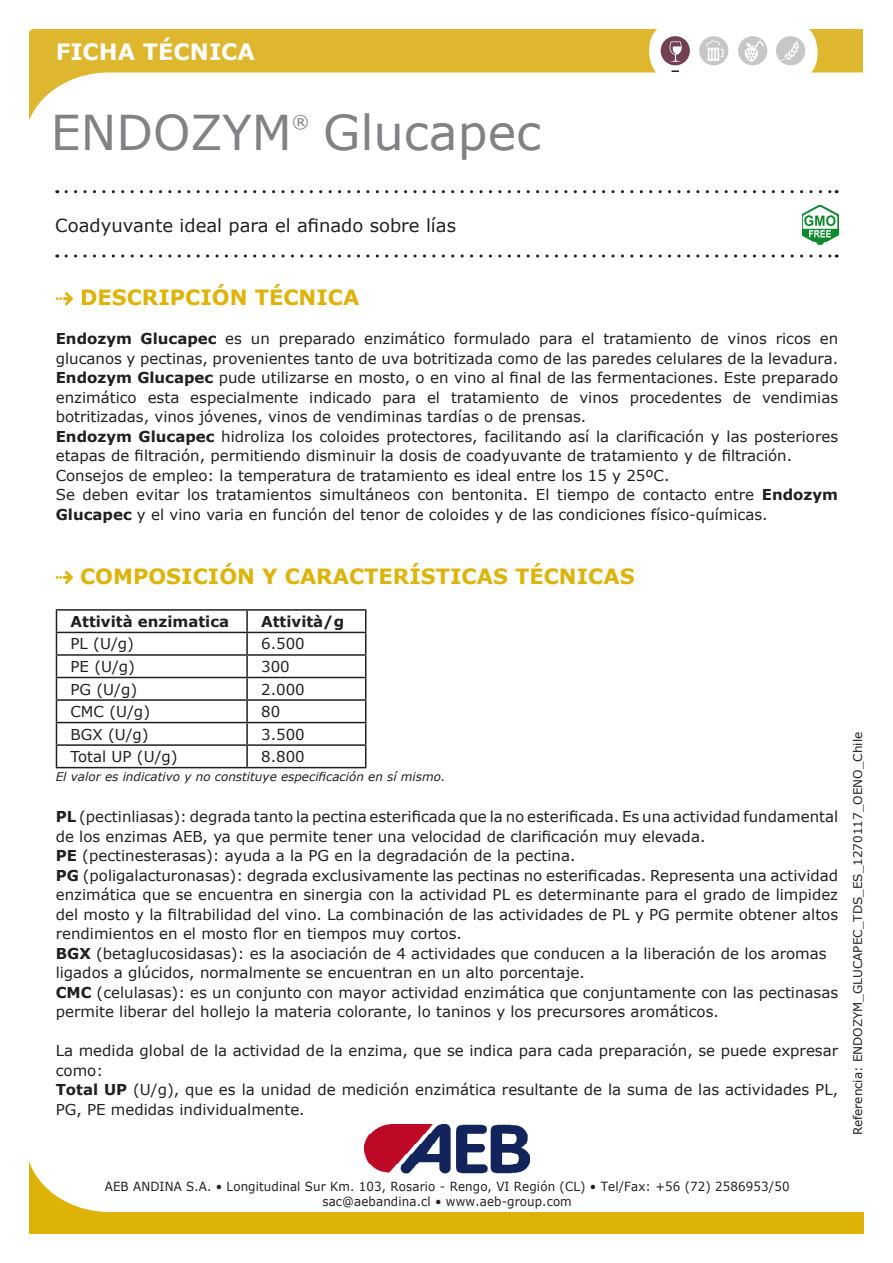
<style>
.page{position:relative;width:893px;height:1263px;background:#fff}
.page>*{position:absolute;margin:0;border:0;box-sizing:border-box;transform-origin:0 0}
.t1{font:48px "Verdana";color:#808285}
.t2{font:700 22.5px "Verdana";color:#fff}
.t3{font:700 21px "Verdana";color:#deb308}
.t4{font:18px "Verdana";color:#231f20}
.t5{font:17.55px "Verdana";color:#808285}
.t6{font:15px/19.5px "Verdana";color:#231f20}
.t7{font:700 15px "Verdana";color:#231f20}
.t8{font:12.6px/15.1px "Verdana";letter-spacing:.01em;color:#231f20;text-align:center;scale:.94 1}
.t9{font:italic 12px "Verdana";color:#231f20}
.t10{font:12px "Verdana";color:#231f20}
.s1{font-weight:700}
</style>
<div class="page">
<svg style="left:66px;top:190px;width:771px;height:3px"></svg>
<svg style="left:66px;top:254px;width:771px;height:4px"></svg>
<svg style="left:29px;top:30px;width:834px;height:91px"></svg>
<svg style="left:649px;top:21px;width:167px;height:61px"></svg>
<div style="left:650px;top:22px;width:167px;height:60px;background:#fff;border-radius:28px"></div>
<svg style="left:671px;top:70px;width:8px;height:2px"></svg>
<div style="left:776px;top:36px;width:29px;height:29px;background:#c6c7c8;border-radius:50%"></div>
<svg style="left:780px;top:40px;width:20px;height:21px"></svg>
<div style="left:738px;top:36px;width:29px;height:29px;background:#c6c7c8;border-radius:50%"></div>
<div style="left:661px;top:36px;width:29px;height:29px;background:#724053;border-radius:50%"></div>
<div style="left:699px;top:36px;width:29px;height:29px;background:#c6c7c8;border-radius:50%"></div>
<svg style="left:706px;top:40px;width:17px;height:21px"></svg>
<svg style="left:670px;top:41px;width:12px;height:21px"></svg>
<svg style="left:745px;top:41px;width:19px;height:21px"></svg>
<svg style="left:30px;top:1161px;width:834px;height:72px"></svg>
<img style="left:365px;top:1124px;width:164px;height:49px">
<svg style="left:56px;top:292px;width:17px;height:13px"></svg>
<svg style="left:56px;top:571px;width:17px;height:13px"></svg>
<img style="left:802px;top:205px;width:36px;height:39px">
<hr style="left:56px;top:609px;width:191px;height:2px;background:#231f20">
<hr style="left:247px;top:609px;width:119px;height:2px;background:#231f20">
<hr style="left:246px;top:611px;width:2px;height:21px;background:#231f20">
<hr style="left:56px;top:632px;width:191px;height:1px;background:#231f20">
<hr style="left:247px;top:632px;width:119px;height:1px;background:#231f20">
<hr style="left:246px;top:633px;width:2px;height:21px;background:#231f20">
<hr style="left:56px;top:654px;width:191px;height:2px;background:#231f20">
<hr style="left:247px;top:654px;width:119px;height:2px;background:#231f20">
<hr style="left:246px;top:656px;width:2px;height:21px;background:#231f20">
<hr style="left:56px;top:677px;width:191px;height:1px;background:#231f20">
<hr style="left:247px;top:677px;width:119px;height:1px;background:#231f20">
<hr style="left:246px;top:678px;width:2px;height:21px;background:#231f20">
<hr style="left:56px;top:699px;width:191px;height:2px;background:#231f20">
<hr style="left:247px;top:699px;width:119px;height:2px;background:#231f20">
<hr style="left:246px;top:701px;width:2px;height:21px;background:#231f20">
<hr style="left:56px;top:722px;width:191px;height:1px;background:#231f20">
<hr style="left:247px;top:722px;width:119px;height:1px;background:#231f20">
<hr style="left:246px;top:723px;width:2px;height:21px;background:#231f20">
<hr style="left:56px;top:744px;width:191px;height:2px;background:#231f20">
<svg style="left:56px;top:611px;width:1px;height:156px"></svg>
<hr style="left:247px;top:744px;width:119px;height:2px;background:#231f20">
<hr style="left:246px;top:746px;width:2px;height:21px;background:#231f20">
<svg style="left:365px;top:611px;width:1px;height:156px"></svg>
<hr style="left:56px;top:767px;width:191px;height:1px;background:#231f20">
<hr style="left:247px;top:767px;width:119px;height:1px;background:#231f20">
<h2 class="t2" style="left:56px;top:36px;width:201px">FICHA TÉCNICA</h2>
<p class="t1" style="left:51px;top:100px;width:242px">ENDOZYM</p>
<p class="t5" style="left:292px;top:110px;width:19px">®</p>
<p class="t1" style="left:323px;top:100px;width:220px">Glucapec</p>
<p class="t4" style="left:55px;top:213px;width:402px">Coadyuvante ideal para el afinado sobre lías</p>
<p class="t3" style="left:80px;top:283px;width:281px">DESCRIPCIÓN TÉCNICA</p>
<p class="t6" style="left:56px;top:329px;width:784px"><span class="s1">Endozym Glucapec</span> es un preparado enzimático formulado para el tratamiento de vinos ricos en glucanos y pectinas, provenientes tanto de uva botritizada como de las paredes celulares de la levadura.</p>
<p class="t6" style="left:56px;top:368px;width:784px;text-align:justify"><span class="s1">Endozym Glucapec</span> pude utilizarse en mosto, o en vino al final de las fermentaciones. Este preparado enzimático esta especialmente indicado para el tratamiento de vinos procedentes de vendimias botritizadas, vinos jóvenes, vinos de vendiminas tardías o de prensas.</p>
<p class="t6" style="left:56px;top:426px;width:784px"><span class="s1">Endozym Glucapec</span> hidroliza los coloides protectores, facilitando así la clarificación y las posteriores etapas de filtración, permitiendo disminuir la dosis de coadyuvante de tratamiento y de filtración.</p>
<p class="t6" style="left:56px;top:465px;width:615px">Consejos de empleo: la temperatura de tratamiento es ideal entre los 15 y 25ºC.</p>
<p class="t6" style="left:56px;top:485px;width:784px">Se deben evitar los tratamientos simultáneos con bentonita. El tiempo de contacto entre <span class="s1">Endozym<br>Glucapec</span> y el vino varia en función del tenor de coloides y de las condiciones físico-químicas.</p>
<p class="t3" style="left:80px;top:561px;width:556px">COMPOSICIÓN Y CARACTERÍSTICAS TÉCNICAS</p>
<p class="t7" style="left:71px;top:611px;width:160px">Attività enzimatica</p>
<p class="t7" style="left:261px;top:611px;width:85px">Attività/g</p>
<p class="t6" style="left:71px;top:634px;width:65px">PL (U/g)</p>
<p class="t6" style="left:261px;top:634px;width:45px">6.500</p>
<p class="t6" style="left:71px;top:657px;width:66px">PE (U/g)</p>
<p class="t6" style="left:261px;top:657px;width:30px">300</p>
<p class="t6" style="left:71px;top:679px;width:68px">PG (U/g)</p>
<p class="t6" style="left:261px;top:679px;width:45px">2.000</p>
<p class="t6" style="left:71px;top:702px;width:81px">CMC (U/g)</p>
<p class="t6" style="left:261px;top:702px;width:21px">80</p>
<p class="t6" style="left:71px;top:724px;width:80px">BGX (U/g)</p>
<p class="t6" style="left:261px;top:724px;width:45px">3.500</p>
<p class="t6" style="left:71px;top:747px;width:109px">Total UP (U/g)</p>
<p class="t6" style="left:261px;top:747px;width:45px">8.800</p>
<p class="t9" style="left:56px;top:768px;width:391px">El valor es indicativo y no constituye especificación en sí mismo.</p>
<p class="t6" style="left:56px;top:807px;width:784px"><span class="s1">PL</span> (pectinliasas): degrada tanto la pectina esterificada que la no esterificada. Es una actividad fundamental de los enzimas AEB, ya que permite tener una velocidad de clarificación muy elevada.</p>
<p class="t6" style="left:56px;top:846px;width:521px"><span class="s1">PE</span> (pectinesterasas): ayuda a la PG en la degradación de la pectina.</p>
<p class="t6" style="left:56px;top:865px;width:784px;text-align:justify"><span class="s1">PG</span> (poligalacturonasas): degrada exclusivamente las pectinas no esterificadas. Representa una actividad enzimática que se encuentra en sinergia con la actividad PL es determinante para el grado de limpidez del mosto y la filtrabilidad del vino. La combinación de las actividades de PL y PG permite obtener altos rendimientos en el mosto flor en tiempos muy cortos.</p>
<p class="t6" style="left:56px;top:943px;width:772px"><span class="s1">BGX</span> (betaglucosidasas): es la asociación de 4 actividades que conducen a la liberación de los aromas</p>
<p class="t6" style="left:56px;top:963px;width:531px">ligados a glúcidos, normalmente se encuentran en un alto porcentaje.</p>
<p class="t6" style="left:56px;top:982px;width:784px"><span class="s1">CMC</span> (celulasas): es un conjunto con mayor actividad enzimática que conjuntamente con las pectinasas permite liberar del hollejo la materia colorante, lo taninos y los precursores aromáticos.</p>
<p class="t6" style="left:56px;top:1041px;width:784px">La medida global de la actividad de la enzima, que se indica para cada preparación, se puede expresar como:</p>
<p class="t6" style="left:56px;top:1080px;width:784px"><span class="s1">Total UP</span> (U/g), que es la unidad de medición enzimática resultante de la suma de las actividades PL,<br>PG, PE medidas individualmente.</p>
<p class="t10" style="left:849px;top:1135px;width:405px;rotate:-90deg">Referencia: ENDOZYM_GLUCAPEC_TDS_ES_1270117_OENO_Chile</p>
<p class="t8" style="left:105px;top:1179px;width:730px">AEB ANDINA S.A. • Longitudinal Sur Km. 103, Rosario - Rengo, VI Región (CL) • Tel/Fax: +56 (72) 2586953/50 sac@aebandina.cl • www.aeb-group.com</p>
</div>
